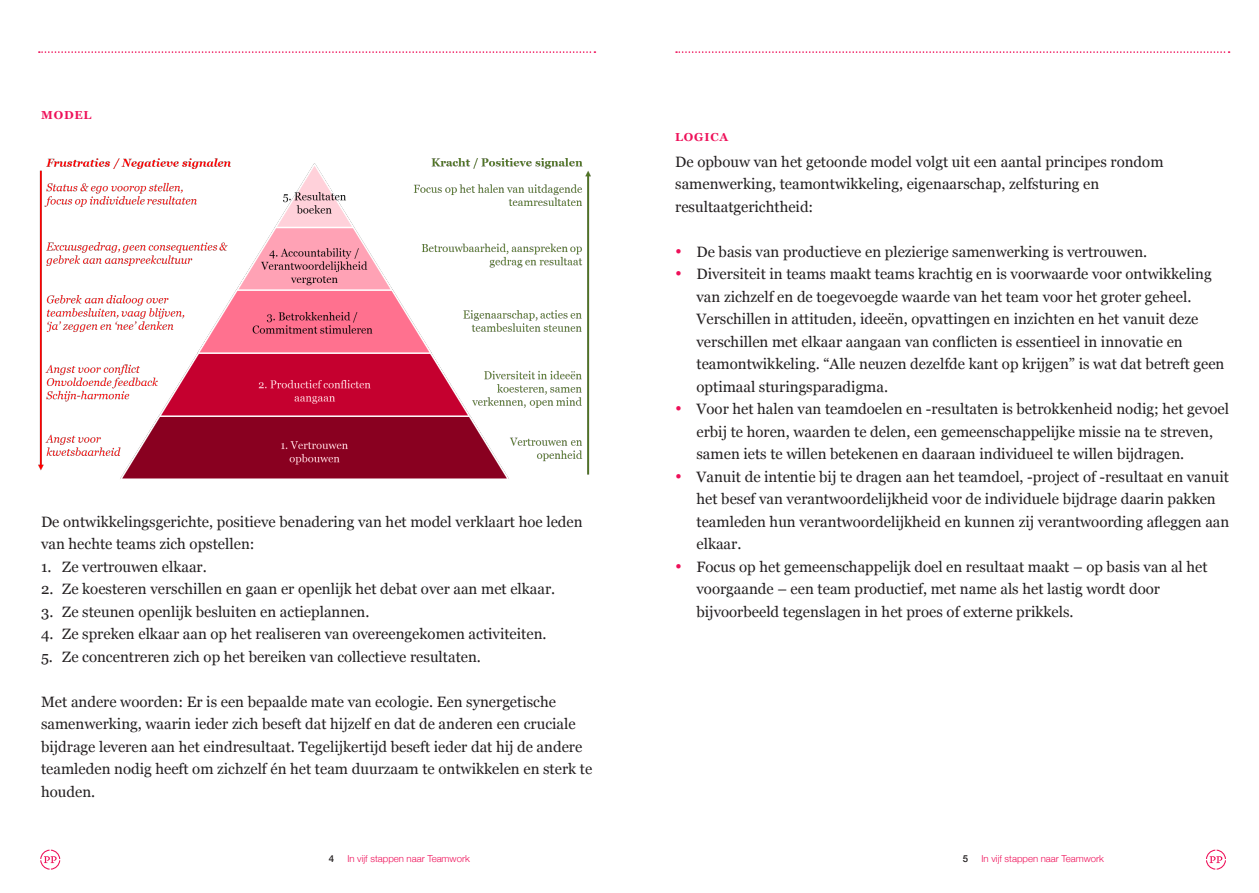
<style>
.page{position:relative;width:1259px;height:893px;background:#fff}
.page>*{position:absolute;margin:0;border:0;box-sizing:border-box;transform-origin:0 0}
.List_Paragraph{font:15px/22.5px "Georgia";color:#231f20}
.kop3{font:700 11.55px "Georgia";letter-spacing:.07em;color:#ee1059}
.t1{font:300 9.6px "Helvetica Neue";color:#ee1059}
.t2{font:500 9.6px "Helvetica Neue";color:#231f20}
.s1{color:#ee1059}
</style>
<div class="page">
<svg style="left:39px;top:51px;width:556px;height:2px"></svg>
<svg style="left:676px;top:51px;width:553px;height:2px"></svg>
<svg style="left:40px;top:850px;width:20px;height:20px"></svg>
<svg style="left:1206px;top:850px;width:20px;height:20px"></svg>
<img style="left:38px;top:158px;width:553px;height:321px">
<p class="kop3" style="left:41px;top:106px;width:52px">MODEL</p>
<p class="List_Paragraph" style="left:41px;top:509px;width:543px">De ontwikkelingsgerichte, positieve benadering van het model verklaart hoe leden van hechte teams zich opstellen:</p>
<p class="List_Paragraph" style="left:41px;top:554px;width:167px">1. Ze vertrouwen elkaar.</p>
<p class="List_Paragraph" style="left:41px;top:577px;width:516px">2. Ze koesteren verschillen en gaan er openlijk het debat over aan met elkaar.</p>
<p class="List_Paragraph" style="left:41px;top:599px;width:330px">3. Ze steunen openlijk besluiten en actieplannen.</p>
<p class="List_Paragraph" style="left:41px;top:622px;width:507px">4. Ze spreken elkaar aan op het realiseren van overeengekomen activiteiten.</p>
<p class="List_Paragraph" style="left:41px;top:644px;width:441px">5. Ze concentreren zich op het bereiken van collectieve resultaten.</p>
<p class="List_Paragraph" style="left:41px;top:689px;width:553px">Met andere woorden: Er is een bepaalde mate van ecologie. Een synergetische samenwerking, waarin ieder zich beseft dat hijzelf en dat de anderen een cruciale bijdrage leveren aan het eindresultaat. Tegelijkertijd beseft ieder dat hij de andere teamleden nodig heeft om zichzelf én het team duurzaam te ontwikkelen en sterk te houden.</p>
<p class="kop3" style="left:675px;top:128px;width:55px">LOGICA</p>
<p class="List_Paragraph" style="left:675px;top:149px;width:490px">De opbouw van het getoonde model volgt uit een aantal principes rondom samenwerking, teamontwikkeling, eigenaarschap, zelfsturing en resultaatgerichtheid:</p>
<p class="List_Paragraph" style="left:675px;top:239px;width:473px"><span class="s1">•</span> De basis van productieve en plezierige samenwerking is vertrouwen.</p>
<p class="List_Paragraph" style="left:696px;top:262px;width:529px;text-indent:-21px"><span class="s1">•</span> Diversiteit in teams maakt teams krachtig en is voorwaarde voor ontwikkeling van zichzelf en de toegevoegde waarde van het team voor het groter geheel.<br>Verschillen in attituden, ideeën, opvattingen en inzichten en het vanuit deze verschillen met elkaar aangaan van conflicten is essentieel in innovatie en teamontwikkeling. “Alle neuzen dezelfde kant op krijgen” is wat dat betreft geen optimaal sturingsparadigma.</p>
<p class="List_Paragraph" style="left:696px;top:397px;width:534px;text-indent:-21px"><span class="s1">•</span> Voor het halen van teamdoelen en -resultaten is betrokkenheid nodig; het gevoel erbij te horen, waarden te delen, een gemeenschappelijke missie na te streven, samen iets te willen betekenen en daaraan individueel te willen bijdragen.</p>
<p class="List_Paragraph" style="left:696px;top:464px;width:534px;text-indent:-21px"><span class="s1">•</span> Vanuit de intentie bij te dragen aan het teamdoel, -project of -resultaat en vanuit het besef van verantwoordelijkheid voor de individuele bijdrage daarin pakken teamleden hun verantwoordelijkheid en kunnen zij verantwoording afleggen aan elkaar.</p>
<p class="List_Paragraph" style="left:696px;top:554px;width:513px;text-indent:-21px"><span class="s1">•</span> Focus op het gemeenschappelijk doel en resultaat maakt – op basis van al het voorgaande – een team productief, met name als het lastig wordt door bijvoorbeeld tegenslagen in het proes of externe prikkels.</p>
<p class="t2" style="left:329px;top:851px;width:7px">4</p>
<p class="t1" style="left:347px;top:851px;width:124px">In vijf stappen naar Teamwork</p>
<p class="t2" style="left:963px;top:851px;width:7px">5</p>
<p class="t1" style="left:981px;top:851px;width:124px">In vijf stappen naar Teamwork</p>
</div>
